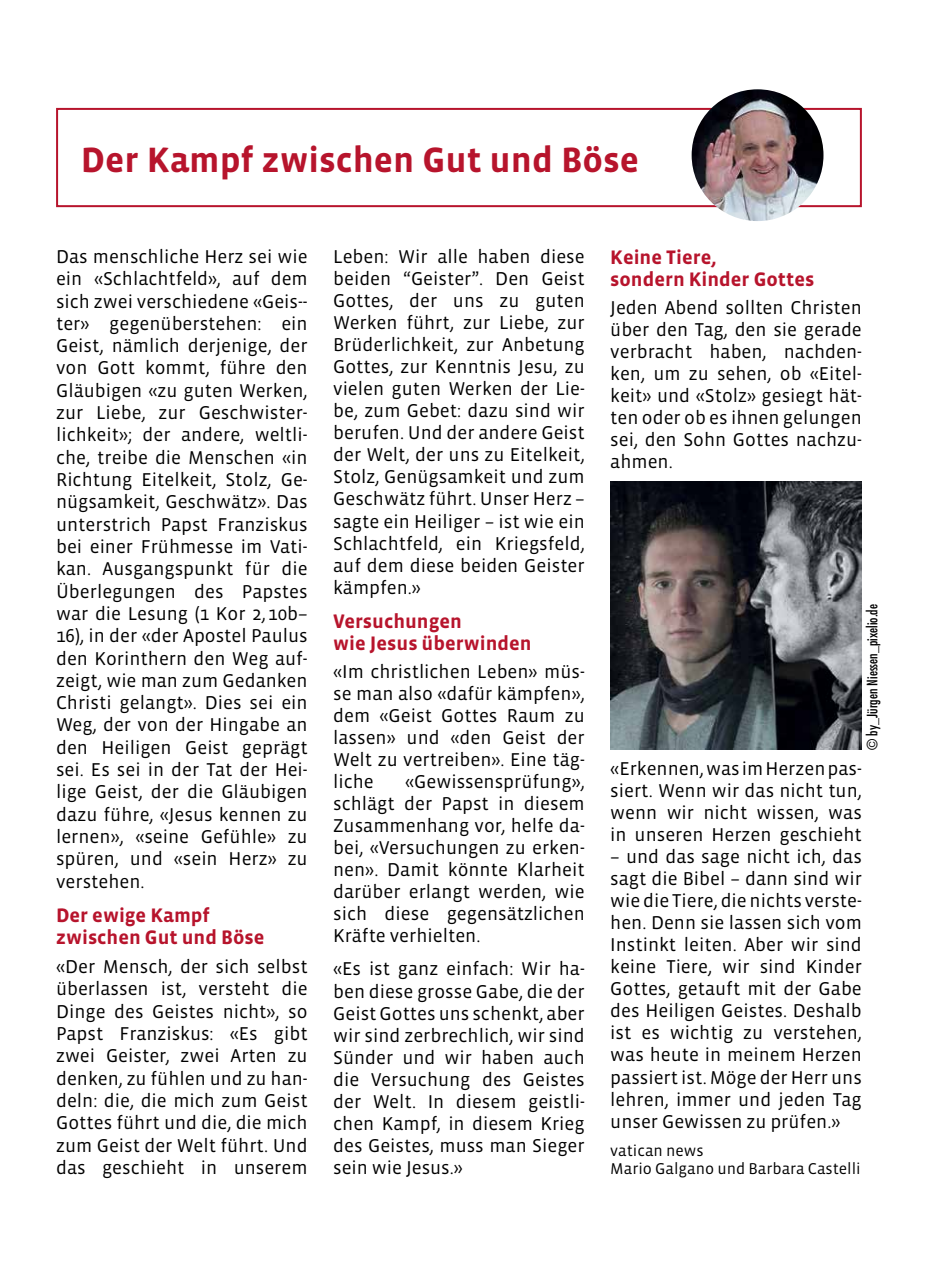
<style>
.page{position:relative;width:942px;height:1276px;background:#fff}
.page>*{position:absolute;margin:0;border:0;box-sizing:border-box;transform-origin:0 0}
.t1{font:700 36px "Vista Sans";color:#b7142c}
.t2{font:700 20px/22px "Vista Sans";color:#b7142c}
.t3{font:19px/22px "Vista Sans";color:#000;text-align:justify}
.t4{font:16px/18px "Vista Sans";color:#000}
.t5{font:condensed 14px "Futura";color:#000}
</style>
<div class="page">
<div style="left:56px;top:108px;width:805px;height:99px;border:2px solid #b7142c"></div>
<img style="left:691px;top:89px;width:132px;height:132px;border-radius:66px">
<img style="left:610px;top:482px;width:251px;height:268px">
<h1 class="t1" style="left:81px;top:141px;width:559px">Der Kampf zwischen Gut und Böse</h1>
<p class="t3" style="left:56px;top:246px;width:253px">Das menschliche Herz sei wie ein «Schlachtfeld», auf dem sich zwei verschiedene «Geis- - ter» gegenüberstehen: ein Geist, nämlich derjenige, der von Gott kommt, führe den Gläubigen «zu guten Werken, zur Liebe, zur Geschwister - lichkeit»; der andere, weltli&shy;che, treibe die Menschen «in Richtung Eitelkeit, Stolz, Ge&shy;nügsamkeit, Geschwätz». Das unterstrich Papst Franziskus bei einer Frühmesse im Vati&shy;kan. Ausgangspunkt für die Überlegungen des Papstes war die Lesung (1 Kor 2,10b– 16), in der «der Apostel Paulus den Korinthern den Weg auf&shy;zeigt, wie man zum Gedanken Christi gelangt». Dies sei ein Weg, der von der Hingabe an den Heiligen Geist geprägt sei. Es sei in der Tat der Hei&shy;lige Geist, der die Gläubigen dazu führe, «Jesus kennen zu lernen», «seine Gefühle» zu spüren, und «sein Herz» zu verstehen.</p>
<p class="t2" style="left:56px;top:904px;width:210px">Der ewige Kampf zwischen Gut und Böse</p>
<p class="t3" style="left:56px;top:956px;width:253px">«Der Mensch, der sich selbst überlassen ist, versteht die Dinge des Geistes nicht», so Papst Franziskus: «Es gibt zwei Geister, zwei Arten zu denken, zu fühlen und zu han&shy;deln: die, die mich zum Geist Gottes führt und die, die mich zum Geist der Welt führt. Und das geschieht in unserem</p>
<p class="t3" style="left:333px;top:246px;width:253px">Leben: Wir alle haben diese beiden “Geister”. Den Geist Gottes, der uns zu guten Werken führt, zur Liebe, zur Brüderlichkeit, zur Anbetung Gottes, zur Kenntnis Jesu, zu vielen guten Werken der Lie&shy;be, zum Gebet: dazu sind wir berufen. Und der andere Geist der Welt, der uns zu Eitelkeit, Stolz, Genügsamkeit und zum Geschwätz führt. Unser Herz – sagte ein Heiliger – ist wie ein Schlachtfeld, ein Kriegsfeld, auf dem diese beiden Geister kämpfen.»</p>
<p class="t2" style="left:333px;top:610px;width:200px">Versuchungen<br>wie Jesus überwinden</p>
<p class="t3" style="left:333px;top:661px;width:253px">«Im christlichen Leben» müs&shy;se man also «dafür kämpfen», dem «Geist Gottes Raum zu lassen» und «den Geist der Welt zu vertreiben». Eine täg&shy;liche</p>
<p class="t3" style="left:333px;top:771px;width:253px;text-indent:72px">«Gewissensprüfung», schlägt der Papst in diesem Zusammenhang vor, helfe da&shy;bei, «Versuchungen zu erken&shy;nen». Damit könnte Klarheit darüber erlangt werden, wie sich diese gegensätzlichen Kräfte verhielten.</p>
<p class="t3" style="left:333px;top:958px;width:253px">«Es ist ganz einfach: Wir ha&shy;ben diese grosse Gabe, die der Geist Gottes uns schenkt, aber wir sind zerbrechlich, wir sind Sünder und wir haben auch die Versuchung des Geistes der Welt. In diesem geistli&shy;chen Kampf, in diesem Krieg des Geistes, muss man Sieger sein wie Jesus.»</p>
<p class="t2" style="left:610px;top:246px;width:205px">Keine Tiere,<br>sondern Kinder Gottes</p>
<p class="t3" style="left:610px;top:297px;width:253px">Jeden Abend sollten Christen über den Tag, den sie gerade verbracht haben, nachden&shy;ken, um zu sehen, ob «Eitel&shy;keit» und «Stolz» gesiegt hät&shy;ten oder ob es ihnen gelungen sei, den Sohn Gottes nachzu&shy;ahmen.</p>
<p class="t5" style="left:863px;top:750px;width:147px;rotate:-90deg">© by_Jürgen Niessen_pixelio.de</p>
<p class="t3" style="left:610px;top:758px;width:253px">«Erkennen, was im Herzen pas&shy;siert. Wenn wir das nicht tun, wenn wir nicht wissen, was in unseren Herzen geschieht</p>
<p class="t3" style="left:610px;top:846px;width:253px">– und das sage nicht ich, das sagt die Bibel – dann sind wir wie die Tiere, die nichts verste&shy;hen. Denn sie lassen sich vom Instinkt leiten. Aber wir sind keine Tiere, wir sind Kinder Gottes, getauft mit der Gabe des Heiligen Geistes. Deshalb ist es wichtig zu verstehen, was heute in meinem Herzen passiert ist. Möge der Herr uns lehren, immer und jeden Tag unser Gewissen zu prüfen.»</p>
<p class="t4" style="left:610px;top:1141px;width:252px">vatican news<br>Mario Galgano und Barbara Castelli</p>
</div>
